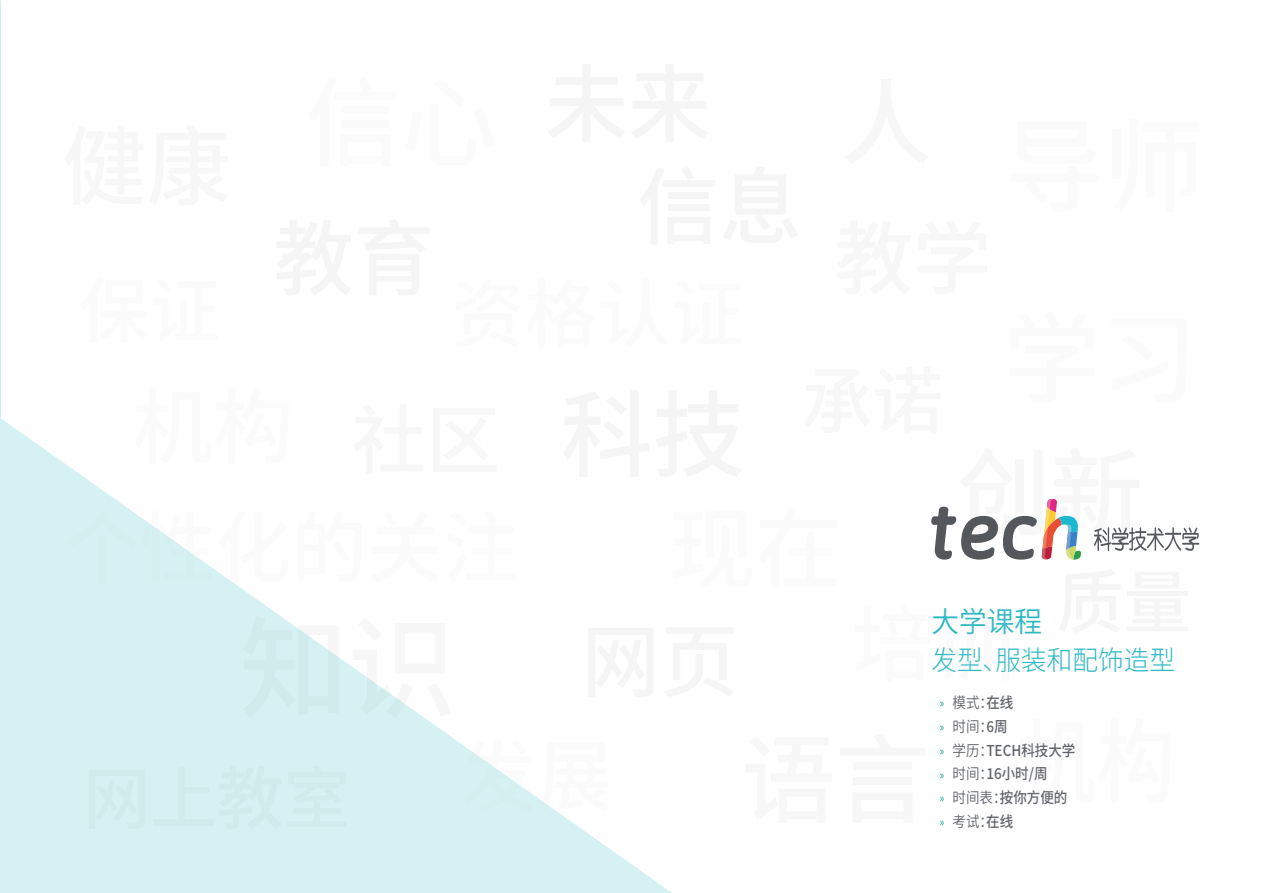
<style>
.page{position:relative;width:1263px;height:893px;background:#fff}
.page>*{position:absolute;margin:0;border:0;box-sizing:border-box;transform-origin:0 0}
.t1{font:28.5px "Source Han Sans CN";color:#2db8c5}
.t2{font:300 27px "Source Han Sans CN";color:#2db8c5;scale:.95 1}
.t3{font:500 15px/23.7px "Source Han Sans CN";color:#61646a;scale:.9 1}
.s1{font-family:"Myriad Pro";font-weight:400;font-size:12px;color:#00a996}
.s2{font-weight:400}
</style>
<div class="page">
<svg style="left:0;top:418px;width:672px;height:475px;fill:#d5f1f3"></svg>
<div style="left:341px;top:120px;width:48px;height:8px;background:#fbfbfb"></div>
<div style="left:341px;top:106px;width:48px;height:8px;background:#fbfbfb"></div>
<div style="left:669px;top:204px;width:40px;height:7px;background:#f5f5f5"></div>
<div style="left:669px;top:192px;width:40px;height:7px;background:#f5f5f5"></div>
<svg style="left:134px;top:418px;width:155px;height:46px"></svg>
<svg style="left:656px;top:418px;width:16px;height:59px"></svg>
<svg style="left:563px;top:418px;width:87px;height:59px"></svg>
<svg style="left:433px;top:418px;width:64px;height:54px"></svg>
<svg style="left:353px;top:418px;width:70px;height:56px"></svg>
<svg style="left:446px;top:511px;width:70px;height:71px"></svg>
<svg style="left:370px;top:511px;width:70px;height:72px"></svg>
<svg style="left:297px;top:511px;width:65px;height:71px"></svg>
<svg style="left:218px;top:511px;width:71px;height:72px"></svg>
<svg style="left:66px;top:511px;width:146px;height:71px"></svg>
<div style="left:98px;top:535px;width:7px;height:47px;background:#d5eef0"></div>
<svg style="left:353px;top:618px;width:98px;height:99px"></svg>
<svg style="left:243px;top:616px;width:95px;height:101px;background:#d8eff1"></svg>
<div style="left:1127px;top:591px;width:61px;height:5px;background:#f5f5f5"></div>
<svg style="left:462px;top:738px;width:148px;height:73px"></svg>
<svg style="left:664px;top:627px;width:8px;height:70px"></svg>
<svg style="left:588px;top:628px;width:66px;height:69px"></svg>
<div style="left:1001px;top:607px;width:7px;height:73px;background:#fbfbfb"></div>
<div style="left:984px;top:611px;width:7px;height:60px;background:#fbfbfb"></div>
<div style="left:153px;top:765px;width:194px;height:64px;background:#d5f1f3"></div>
<div style="left:89px;top:770px;width:56px;height:59px;background:#d2ecee"></div>
<div style="left:853px;top:762px;width:58px;height:8px;background:#f7f7f7"></div>
<div style="left:853px;top:777px;width:58px;height:7px;background:#f7f7f7"></div>
<svg style="left:931px;top:498px;width:268px;height:62px"></svg>
<h1 class="t1" style="left:931px;top:606px;width:112px">大学课程</h1>
<h2 class="t2" style="left:931px;top:644px;width:258px">发型、服装和配饰造型</h2>
<p class="t3" style="left:940px;top:691px;width:152px"><span class="s1">»</span> <span class="s2">模式：</span>在线<br><span class="s1">»</span> <span class="s2">时间：</span>6周<br><span class="s1">»</span> <span class="s2">学历：</span>TECH科技大学<span class="s1">»</span> <span class="s2">时间：</span>16小时/周<br><span class="s1">»</span> <span class="s2">时间表：</span>按你方便的<span class="s1">»</span> <span class="s2">考试：</span>在线</p>
</div>
